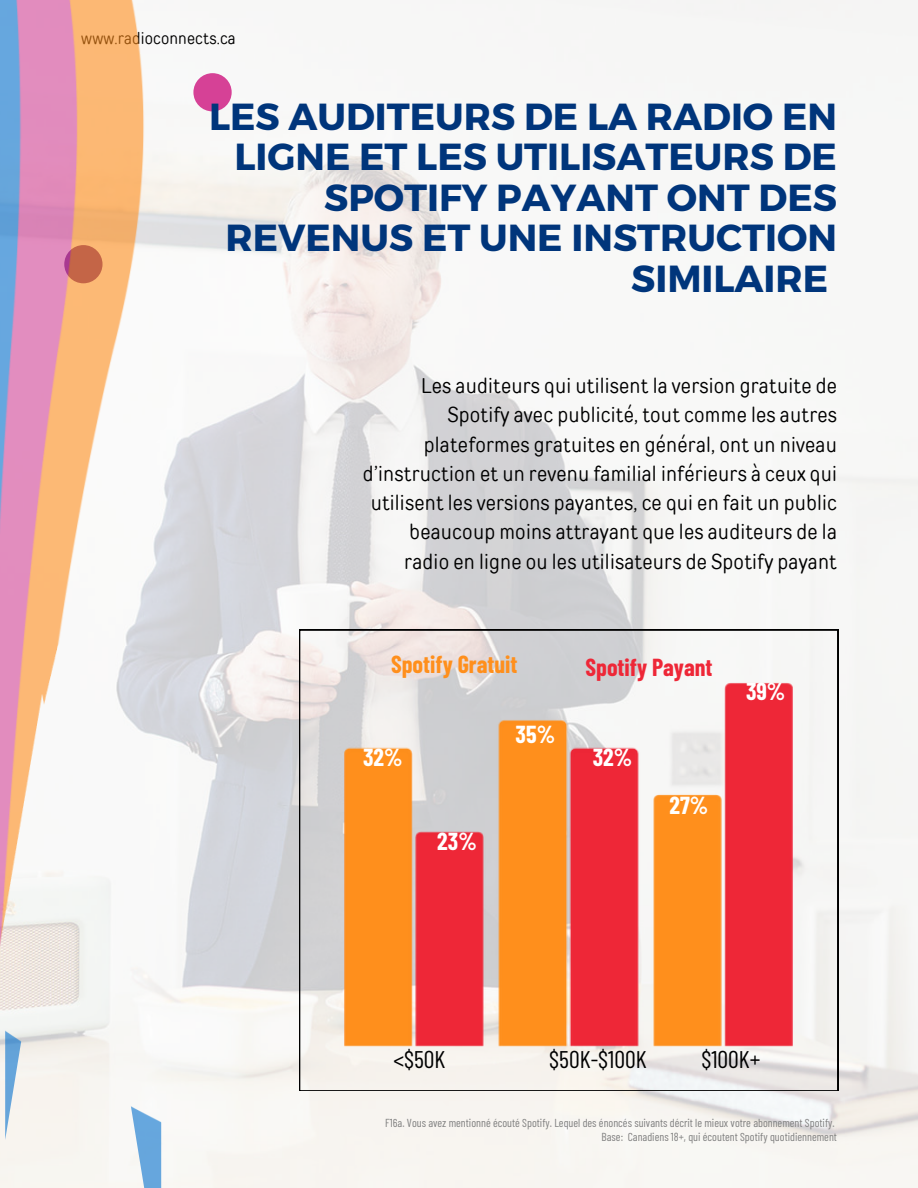
<style>
.page{position:relative;width:918px;height:1188px;background:#fff}
.page>*{position:absolute;margin:0;border:0;box-sizing:border-box;transform-origin:0 0}
.t1{font:700 37.65px/40.5px "Montserrat";color:#00357b;text-align:right}
.t2{font:24px "Barlow Condensed";color:#000}
.t3{font:700 24px "Barlow Condensed";color:#fff}
.t4{font:700 24px "Barlow Condensed";color:#ff8f1c}
.t5{font:700 24px "Barlow Condensed";color:#ee2737}
.t6{font:21px/29.2px "TT Rounds Condensed";letter-spacing:.01em;color:#000;text-align:right}
.t7{font:16.5px "TT Rounds Condensed";letter-spacing:.01em;color:#000}
.t8{font:11.55px "Barlow Condensed";color:#808080}
</style>
<div class="page">
<img style="left:161px;top:0;width:757px;height:1188px">
<div style="left:193px;top:73px;width:39px;height:38px;background:#d64196;border-radius:50%"></div>
<svg style="left:299px;top:630px;width:539px;height:461px"></svg>
<img style="left:149px;top:151px;width:12px;height:1037px">
<img style="left:0;top:0;width:149px;height:1188px">
<h3 class="t7" style="left:81px;top:28px;width:156px">www.radioconnects.ca</h3>
<p class="t1" style="left:209px;top:94px;width:629px">LES AUDITEURS DE LA RADIO EN<br>LIGNE ET LES UTILISATEURS DE<br>SPOTIFY PAYANT ONT DES<br>REVENUS ET UNE INSTRUCTION<br>SIMILAIRE</p>
<p class="t6" style="left:363px;top:371px;width:476px">Les auditeurs qui utilisent la version gratuite de Spotify avec publicité, tout comme les autres plateformes gratuites en général, ont un niveau d’instruction et un revenu familial inférieurs à ceux qui utilisent les versions payantes, ce qui en fait un public beaucoup moins attrayant que les auditeurs de la radio en ligne ou les utilisateurs de Spotify payant</p>
<h3 class="t4" style="left:391px;top:649px;width:128px">Spotify Gratuit</h3>
<h3 class="t5" style="left:586px;top:652px;width:129px">Spotify Payant</h3>
<p class="t3" style="left:363px;top:742px;width:41px">32%</p>
<h1 class="t3" style="left:437px;top:826px;width:41px">23%</h1>
<h4 class="t3" style="left:516px;top:719px;width:41px">35%</h4>
<h3 class="t3" style="left:593px;top:742px;width:41px">32%</h3>
<p class="t3" style="left:670px;top:790px;width:40px">27%</p>
<h3 class="t3" style="left:746px;top:676px;width:41px">39%</h3>
<p class="t2" style="left:393px;top:1044px;width:54px">&lt;$50K</p>
<p class="t2" style="left:549px;top:1044px;width:99px">$50K-$100K</p>
<h5 class="t2" style="left:701px;top:1044px;width:61px">$100K+</h5>
<h3 class="t8" style="left:385px;top:1116px;width:451px">F16a. Vous avez mentionné écouté Spotify. Lequel des énoncés suivants décrit le mieux votre abonnement Spotify.</h3>
<h3 class="t8" style="left:602px;top:1129px;width:237px">Base: Canadiens 18+, qui écoutent Spotify quotidiennement</h3>
</div>
